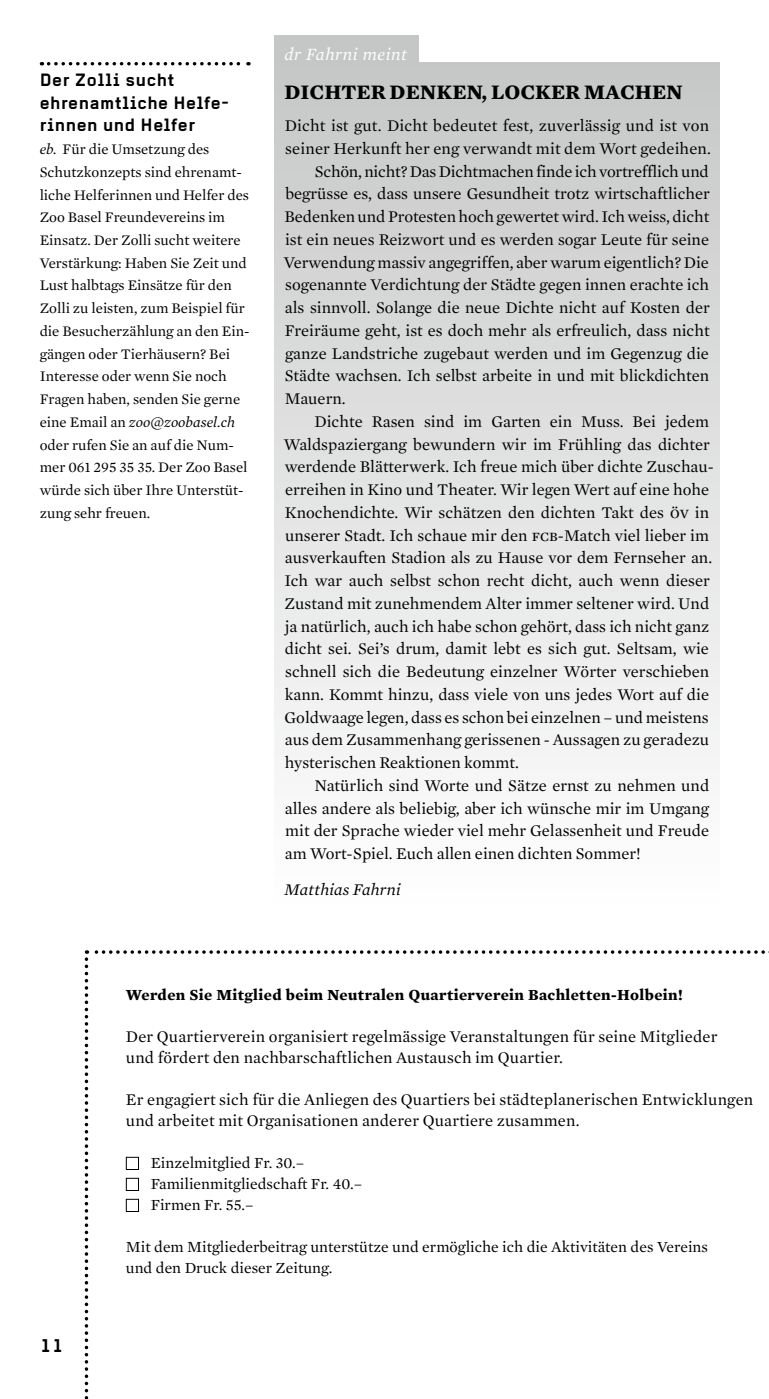
<style>
.page{position:relative;width:769px;height:1399px;background:#fff}
.page>*{position:absolute;margin:0;border:0;box-sizing:border-box;transform-origin:0 0}
.t1{font:700 21px "Mercury Text G1";color:#000}
.t2{font:700 18.03px "Alpha Headline Pro";color:#000}
.t3{font:700 17.5px/22.8px "Alpha Headline Pro";letter-spacing:.03em;color:#000}
.t4{font:italic 17.5px "Mercury Text G1";letter-spacing:.03em;color:#fff}
.t5{font:16.62px/21px "Mercury Text G1";color:#000}
.t6{font:italic 16.62px "Mercury Text G1";letter-spacing:.01em;color:#000}
.t7{font:15.75px/21px "Mercury Text G1";color:#000}
.t8{font:700 15.75px "Mercury Text G1";letter-spacing:.025em;color:#000}
.t9{font:14.88px/22.8px "Mercury Text G1";color:#000}
.s1{font-style:italic}
.s2{font-family:"Mercury Text G1 Roman SC"}
</style>
<div class="page">
<div style="left:274px;top:62px;width:446px;height:851px;background:linear-gradient(to bottom,#c6c7c7,#fff)"></div>
<div style="left:274px;top:35px;width:145px;height:28px;background:#c5c6c6"></div>
<svg style="left:85px;top:950px;width:684px;height:449px"></svg>
<svg style="left:49px;top:62px;width:200px;height:3px"></svg>
<p class="t3" style="left:40px;top:68px;width:191px">Der Zolli sucht ehrenamtliche Helfe&shy;rinnen und Helfer</p>
<p class="t9" style="left:40px;top:138px;width:212px"><span class="s1">eb.</span> Für die Umsetzung des<br>Schutzkonzepts sind ehrenamt&shy;liche Helferinnen und Helfer des<br>Zoo Basel Freundevereins im<br>Einsatz. Der Zolli sucht weitere<br>Verstärkung: Haben Sie Zeit und<br>Lust halbtags Einsätze für den<br>Zolli zu leisten, zum Beispiel für die Besucherzählung an den Ein&shy;gängen oder Tierhäusern? Bei<br>Interesse oder wenn Sie noch<br>Fragen haben, senden Sie gerne eine Email an <span class="s1">zoo@zoobasel.ch </span>oder rufen Sie an auf die Num&shy;mer 061 295 35 35. Der Zoo Basel würde sich über Ihre Unterstüt&shy;zung sehr freuen.</p>
<p class="t4" style="left:284px;top:44px;width:124px">dr Fahrni meint</p>
<p class="t1" style="left:284px;top:79px;width:400px">DICHTER DENKEN, LOCKER MACHEN</p>
<p class="t5" style="left:285px;top:115px;width:426px">Dicht ist gut. Dicht bedeutet fest, zuverlässig und ist von</p>
<p class="t5" style="left:285px;top:138px;width:427px">seiner Herkunft her eng verwandt mit dem Wort gedeihen.</p>
<p class="t5" style="left:315px;top:161px;width:396px">Schön, nicht? Das Dichtmachen finde ich vortrefflich und</p>
<p class="t5" style="left:285px;top:184px;width:426px">begrüsse es, dass unsere Gesundheit trotz wirtschaftlicher</p>
<p class="t5" style="left:285px;top:206px;width:426px">Bedenken und Protesten hoch gewertet wird. Ich weiss, dicht</p>
<p class="t5" style="left:285px;top:229px;width:425px">ist ein neues Reizwort und es werden sogar Leute für seine</p>
<p class="t5" style="left:284px;top:252px;width:426px">Verwendung massiv angegriffen, aber warum eigentlich? Die</p>
<p class="t5" style="left:285px;top:274px;width:425px">sogenannte Verdichtung der Städte gegen innen erachte ich</p>
<p class="t5" style="left:285px;top:297px;width:426px">als sinnvoll. Solange die neue Dichte nicht auf Kosten der</p>
<p class="t5" style="left:285px;top:320px;width:426px">Freiräume geht, ist es doch mehr als erfreulich, dass nicht</p>
<p class="t5" style="left:285px;top:343px;width:425px">ganze Landstriche zugebaut werden und im Gegenzug die</p>
<p class="t5" style="left:285px;top:365px;width:426px">Städte wachsen. Ich selbst arbeite in und mit blickdichten</p>
<p class="t5" style="left:285px;top:388px;width:62px">Mauern.</p>
<p class="t5" style="left:315px;top:411px;width:396px">Dichte Rasen sind im Garten ein Muss. Bei jedem</p>
<p class="t5" style="left:284px;top:434px;width:427px">Waldspaziergang bewundern wir im Frühling das dichter</p>
<p class="t5" style="left:285px;top:456px;width:431px">werdende Blätterwerk. Ich freue mich über dichte Zuschau-</p>
<p class="t5" style="left:285px;top:479px;width:425px">erreihen in Kino und Theater. Wir legen Wert auf eine hohe</p>
<p class="t5" style="left:285px;top:502px;width:426px">Knochendichte. Wir schätzen den dichten Takt des <span class="s2">öv</span> in</p>
<p class="t5" style="left:285px;top:525px;width:425px">unserer Stadt. Ich schaue mir den <span class="s2">fcb</span>-Match viel lieber im</p>
<p class="t5" style="left:285px;top:547px;width:429px">ausverkauften Stadion als zu Hause vor dem Fernseher an.</p>
<p class="t5" style="left:284px;top:570px;width:427px">Ich war auch selbst schon recht dicht, auch wenn dieser</p>
<p class="t5" style="left:285px;top:593px;width:426px">Zustand mit zunehmendem Alter immer seltener wird. Und</p>
<p class="t5" style="left:285px;top:616px;width:426px">ja natürlich, auch ich habe schon gehört, dass ich nicht ganz</p>
<p class="t5" style="left:285px;top:638px;width:426px">dicht sei. Sei’s drum, damit lebt es sich gut. Seltsam, wie</p>
<p class="t5" style="left:285px;top:661px;width:425px">schnell sich die Bedeutung einzelner Wörter verschieben</p>
<p class="t5" style="left:285px;top:684px;width:426px">kann. Kommt hinzu, dass viele von uns jedes Wort auf die</p>
<p class="t5" style="left:285px;top:707px;width:426px">Goldwaage legen, dass es schon bei einzelnen – und meistens</p>
<p class="t5" style="left:285px;top:729px;width:426px">aus dem Zusammenhang gerissenen - Aussagen zu geradezu</p>
<p class="t5" style="left:285px;top:752px;width:236px">hysterischen Reaktionen kommt.</p>
<p class="t5" style="left:315px;top:775px;width:396px">Natürlich sind Worte und Sätze ernst zu nehmen und</p>
<p class="t5" style="left:285px;top:798px;width:426px">alles andere als beliebig, aber ich wünsche mir im Umgang</p>
<p class="t5" style="left:285px;top:820px;width:425px">mit der Sprache wieder viel mehr Gelassenheit und Freude</p>
<p class="t5" style="left:285px;top:843px;width:357px">am Wort-Spiel. Euch allen einen dichten Sommer!</p>
<p class="t6" style="left:284px;top:880px;width:118px">Matthias Fahrni</p>
<p class="t2" style="left:40px;top:1335px;width:26px">11</p>
<p class="t8" style="left:126px;top:985px;width:558px">Werden Sie Mitglied beim Neutralen Quartierverein Bachletten-Holbein!</p>
<p class="t5" style="left:126px;top:1026px;width:593px">Der Quartierverein organisiert regelmässige Veranstaltungen für seine Mitglieder und fördert den nachbarschaftlichen Austausch im Quartier.</p>
<p class="t5" style="left:126px;top:1089px;width:629px">Er engagiert sich für die Anliegen des Quartiers bei städteplanerischen Entwicklungen und arbeitet mit Organisationen anderer Quartiere zusammen.</p>
<p class="t7" style="left:151px;top:1152px;width:213px">Einzelmitglied Fr. 30.–<br>Familienmitgliedschaft Fr. 40.–<br>Firmen Fr. 55.–</p>
<p class="t7" style="left:126px;top:1236px;width:584px">Mit dem Mitgliederbeitrag unterstütze und ermögliche ich die Aktivitäten des Vereins und den Druck dieser Zeitung.</p>
</div>
